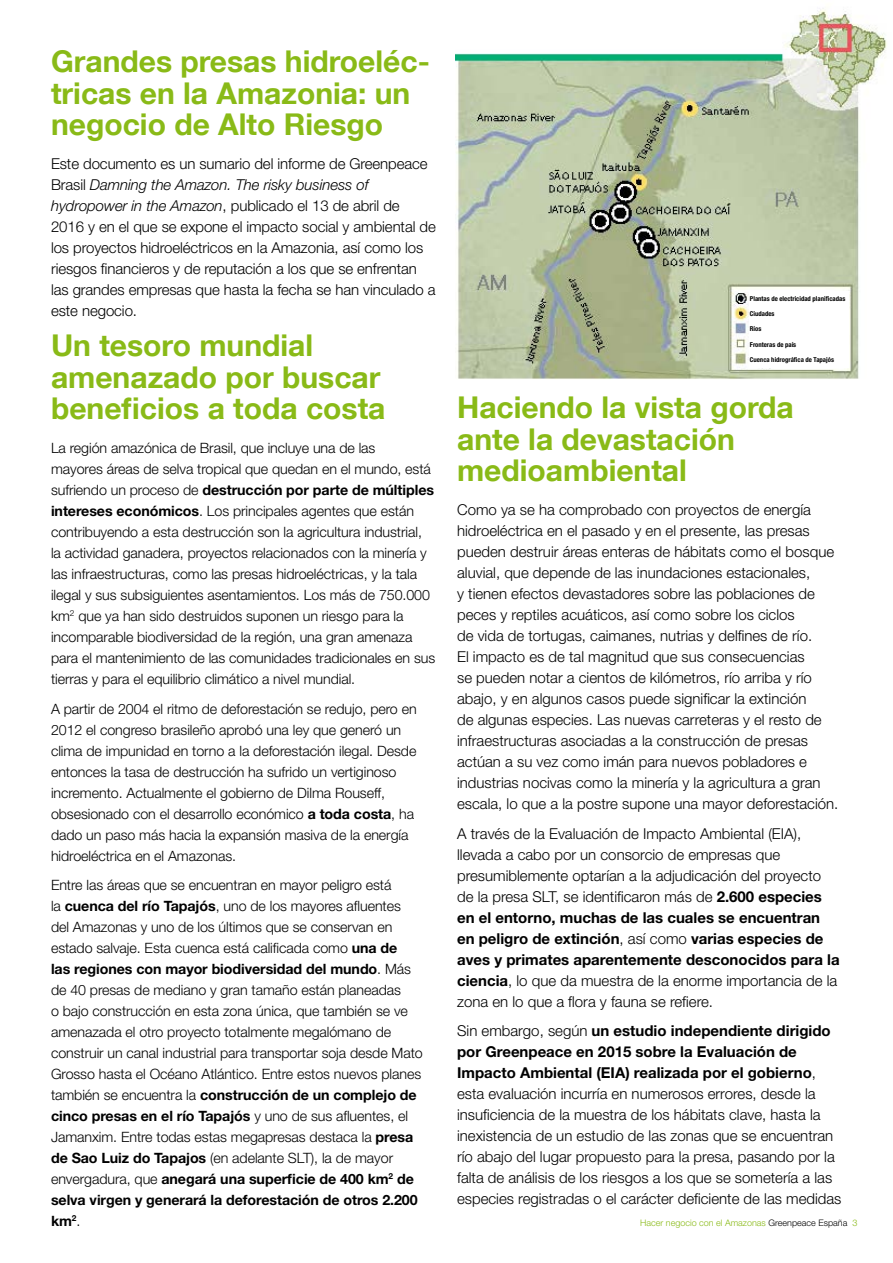
<style>
.page{position:relative;width:893px;height:1263px;background:#fff}
.page>*{position:absolute;margin:0;border:0;box-sizing:border-box;transform-origin:0 0}
.t1{font:700 30px/31.5px "Helvetica Neue LT Com";color:#89ba17}
.t2{font:300 15px/21px "Helvetica Neue LT Std";color:#000}
.t3{font:300 14.25px/21px "Helvetica Neue LT Std";letter-spacing:-.005em;color:#000}
.t4{font:300 9px "Helvetica Neue LT Std";color:#89ba17}
.t5{font:700 condensed 6.75px "Helvetica Neue LT Std";color:#000}
.s1{font-style:italic}
.s2{font-weight:700}
.s3{color:#000}
</style>
<div class="page">
<img style="left:456px;top:8px;width:431px;height:371px">
<div style="left:750px;top:292px;width:99px;height:76px;background:#fff"></div>
<h1 class="t1" style="left:51px;top:45px;width:380px">Grandes presas hidroeléc&shy;tricas en la Amazonia: un negocio de Alto Riesgo</h1>
<p class="t2" style="left:51px;top:153px;width:386px">Este documento es un sumario del informe de Greenpeace Brasil <span class="s1">Damning the Amazon. The risky business of hydropower in the Amazon</span>, publicado el 13 de abril de 2016 y en el que se expone el impacto social y ambiental de los proyectos hidroeléctricos en la Amazonia, así como los riesgos financieros y de reputación a los que se enfrentan las grandes empresas que hasta la fecha se han vinculado a este negocio.</p>
<h1 class="t1" style="left:51px;top:329px;width:336px">Un tesoro mundial amenazado por buscar beneficios a toda costa</h1>
<p class="t3" style="left:51px;top:437px;width:386px">La región amazónica de Brasil, que incluye una de las<br>mayores áreas de selva tropical que quedan en el mundo, está sufriendo un proceso de <span class="s2">destrucción por parte de múltiples intereses económicos</span>. Los principales agentes que están contribuyendo a esta destrucción son la agricultura industrial, la actividad ganadera, proyectos relacionados con la minería y las infraestructuras, como las presas hidroeléctricas, y la tala ilegal y sus subsiguientes asentamientos. Los más de 750.000 km<sup>2</sup> que ya han sido destruidos suponen un riesgo para la incomparable biodiversidad de la región, una gran amenaza para el mantenimiento de las comunidades tradicionales en sus tierras y para el equilibrio climático a nivel mundial.</p>
<p class="t3" style="left:51px;top:698px;width:367px">A partir de 2004 el ritmo de deforestación se redujo, pero en 2012 el congreso brasileño aprobó una ley que generó un clima de impunidad en torno a la deforestación ilegal. Desde entonces la tasa de destrucción ha sufrido un vertiginoso incremento. Actualmente el gobierno de Dilma Rouseff, obsesionado con el desarrollo económico <span class="s2">a toda costa</span>, ha dado un paso más hacia la expansión masiva de la energía hidroeléctrica en el Amazonas.</p>
<p class="t3" style="left:51px;top:874px;width:373px">Entre las áreas que se encuentran en mayor peligro está<br>la <span class="s2">cuenca del río Tapajós</span>, uno de los mayores afluentes<br>del Amazonas y uno de los últimos que se conservan en estado salvaje. Esta cuenca está calificada como <span class="s2">una de<br>las regiones con mayor biodiversidad del mundo</span>. Más de 40 presas de mediano y gran tamaño están planeadas<br>o bajo construcción en esta zona única, que también se ve amenazada el otro proyecto totalmente megalómano de construir un canal industrial para transportar soja desde Mato Grosso hasta el Océano Atlántico. Entre estos nuevos planes también se encuentra la <span class="s2">construcción de un complejo de cinco presas en el río Tapajós</span> y uno de sus afluentes, el Jamanxim. Entre todas estas megapresas destaca la <span class="s2">presa de Sao Luiz do Tapajos</span> (en adelante SLT), la de mayor envergadura, que <span class="s2">anegará una superficie de 400 km</span><sup>2</sup> <span class="s2">de selva virgen y generará la deforestación de otros 2.200 km</span><sup>2</sup>.</p>
<p class="t5" style="left:750px;top:294px;width:97px">Plantas de electricidad planificadas</p>
<p class="t5" style="left:750px;top:310px;width:26px">Ciudades</p>
<p class="t5" style="left:750px;top:325px;width:13px">Ríos</p>
<p class="t5" style="left:750px;top:340px;width:48px">Fronteras de país</p>
<p class="t5" style="left:750px;top:355px;width:86px">Cuenca hidrográfica de Tapajós</p>
<h1 class="t1" style="left:457px;top:391px;width:338px">Haciendo la vista gorda ante la devastación medioambiental</h1>
<p class="t2" style="left:457px;top:499px;width:383px">Como ya se ha comprobado con proyectos de energía hidroeléctrica en el pasado y en el presente, las presas pueden destruir áreas enteras de hábitats como el bosque aluvial, que depende de las inundaciones estacionales,<br>y tienen efectos devastadores sobre las poblaciones de peces y reptiles acuáticos, así como sobre los ciclos<br>de vida de tortugas, caimanes, nutrias y delfines de río.<br>El impacto es de tal magnitud que sus consecuencias<br>se pueden notar a cientos de kilómetros, río arriba y río abajo, y en algunos casos puede significar la extinción<br>de algunas especies. Las nuevas carreteras y el resto de infraestructuras asociadas a la construcción de presas actúan a su vez como imán para nuevos pobladores e industrias nocivas como la minería y la agricultura a gran escala, lo que a la postre supone una mayor deforestación.</p>
<p class="t2" style="left:457px;top:822px;width:384px">A través de la Evaluación de Impacto Ambiental (EIA), llevada a cabo por un consorcio de empresas que presumiblemente optarían a la adjudicación del proyecto de la presa SLT, se identificaron más de <span class="s2">2.600 especies en el entorno, muchas de las cuales se encuentran en peligro de extinción</span>, así como <span class="s2">varias especies de aves y primates aparentemente desconocidos para la ciencia</span>, lo que da muestra de la enorme importancia de la zona en lo que a flora y fauna se refiere.</p>
<p class="t2" style="left:457px;top:1020px;width:386px">Sin embargo, según <span class="s2">un estudio independiente dirigido por Greenpeace en 2015 sobre la Evaluación de Impacto Ambiental (EIA) realizada por el gobierno</span>, esta evaluación incurría en numerosos errores, desde la insuficiencia de la muestra de los hábitats clave, hasta la inexistencia de un estudio de las zonas que se encuentran río abajo del lugar propuesto para la presa, pasando por la falta de análisis de los riesgos a los que se sometería a las especies registradas o el carácter deficiente de las medidas</p>
<p class="t4" style="left:640px;top:1217px;width:219px">Hacer negocio con el Amazonas <span class="s3">Greenpeace España</span> 3</p>
</div>
